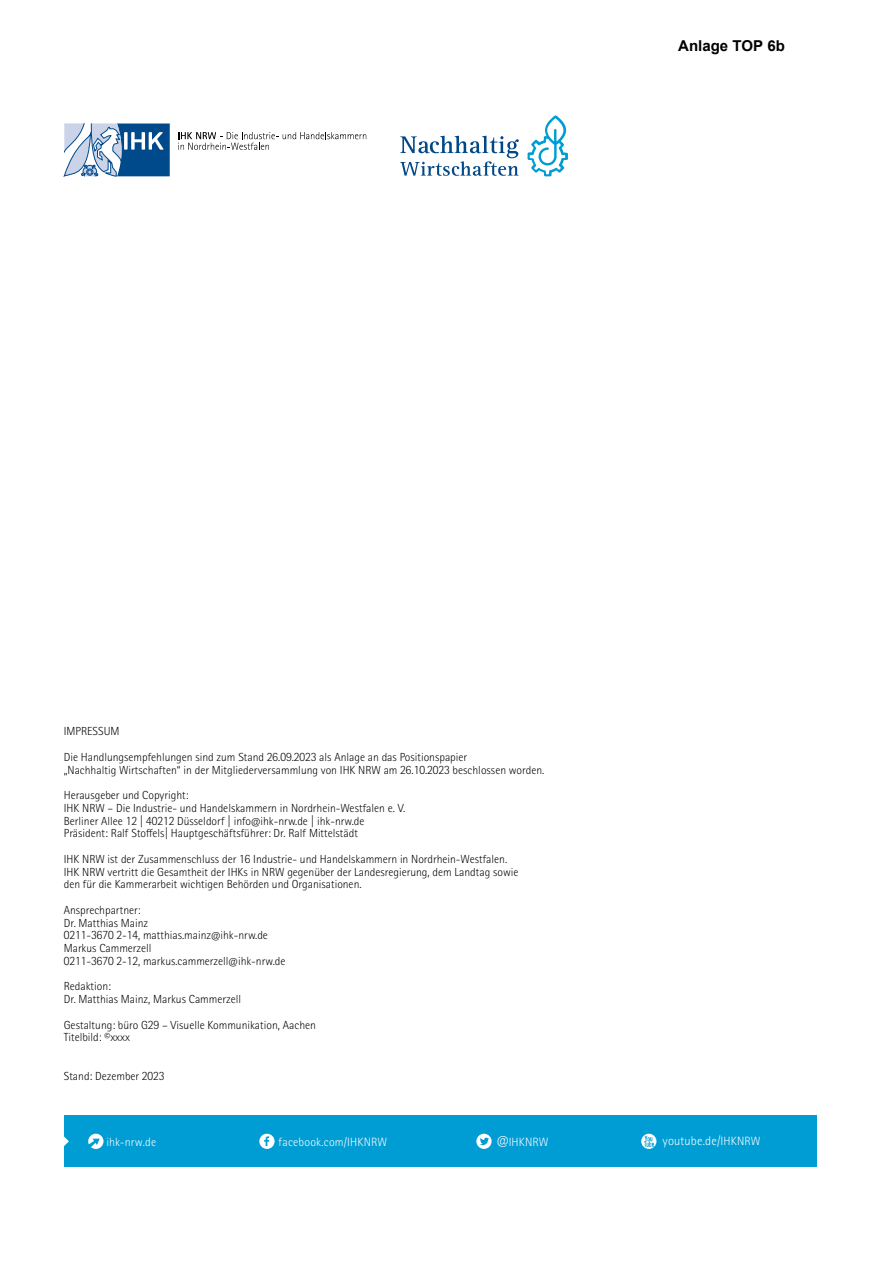
<style>
.page{position:relative;width:893px;height:1263px;background:#fff}
.page>*{position:absolute;margin:0;border:0;box-sizing:border-box;transform-origin:0 0}
.t1{font:700 15px "Arial";color:#000}
.t2{font:300 12.75px "Rotis II Sans Pro";letter-spacing:.01em;color:#fff}
.t3{font:300 12px "Rotis II Sans Pro";letter-spacing:.005em;color:#fff}
.t4{font:300 11.7px/12.8px "Rotis II Sans Pro";color:#000}
.s1{font-size:15px}
.s2{font-size:12px}
</style>
<div class="page">
<svg style="left:63px;top:123px;width:107px;height:54px"></svg>
<svg style="left:178px;top:132px;width:188px;height:18px"></svg>
<div style="left:64px;top:1115px;width:752px;height:52px;background:#009dd4"></div>
<svg style="left:64px;top:1136px;width:5px;height:10px"></svg>
<svg style="left:476px;top:1134px;width:16px;height:15px"></svg>
<svg style="left:480px;top:1138px;width:9px;height:7px"></svg>
<svg style="left:88px;top:1134px;width:16px;height:15px"></svg>
<svg style="left:259px;top:1134px;width:16px;height:15px"></svg>
<svg style="left:264px;top:1136px;width:5px;height:10px"></svg>
<svg style="left:641px;top:1134px;width:15px;height:15px"></svg>
<svg style="left:644px;top:1136px;width:10px;height:11px"></svg>
<svg style="left:528px;top:115px;width:40px;height:61px"></svg>
<svg style="left:400px;top:136px;width:119px;height:40px"></svg>
<p class="t1" style="left:678px;top:35px;width:108px">Anlage TOP 6b</p>
<p class="t4" style="left:64px;top:719px;width:405px;line-height:25.5px">IMPRESSUM<br>Die Handlungsempfehlungen sind zum Stand 26.09.2023 als Anlage an das Positionspapier</p>
<p class="t4" style="left:64px;top:757px;width:482px;line-height:25.5px">„Nachhaltig Wirtschaften“ in der Mitgliederversammlung von IHK NRW am 26.10.2023 beschlossen worden.<br>Herausgeber und Copyright:</p>
<p class="t4" style="left:64px;top:802px;width:343px">IHK NRW – Die Industrie- und Handelskammern in Nordrhein-Westfalen e. V.<br>Berliner Allee 12 | 40212 Düsseldorf | info@ihk-nrw.de | ihk-nrw.de<br>Präsident: Ralf Stoffels| Hauptgeschäftsführer: Dr. Ralf Mittelstädt</p>
<p class="t4" style="left:64px;top:853px;width:456px">IHK NRW ist der Zusammenschluss der 16 Industrie- und Handelskammern in Nordrhein-Westfalen.<br>IHK NRW vertritt die Gesamtheit der IHKs in NRW gegenüber der Landesregierung, dem Landtag sowie den für die Kammerarbeit wichtigen Behörden und Organisationen.</p>
<p class="t4" style="left:64px;top:904px;width:223px">Ansprechpartner:<br>Dr. Matthias Mainz<br>0211-3670 2-14, matthias.mainz@ihk-nrw.de<br>Markus Cammerzell<br>0211-3670 2-12, markus.cammerzell@ihk-nrw.de</p>
<p class="t4" style="left:64px;top:980px;width:179px">Redaktion:<br>Dr. Matthias Mainz, Markus Cammerzell</p>
<p class="t4" style="left:64px;top:1018px;width:254px">Gestaltung: büro G29 – Visuelle Kommunikation, Aachen<br>Titelbild: ©xxxx</p>
<p class="t4" style="left:64px;top:1069px;width:102px">Stand: Dezember 2023</p>
<p class="t3" style="left:107px;top:1135px;width:51px">ihk-nrw.de</p>
<p class="t3" style="left:279px;top:1135px;width:110px">facebook.com/IHKNRW</p>
<p class="t3" style="left:497px;top:1135px;width:53px"><span class="s1">@</span>IHKNRW</p>
<p class="t2" style="left:663px;top:1133px;width:99px">youtube.de/<span class="s2">IHKNRW</span></p>
</div>
